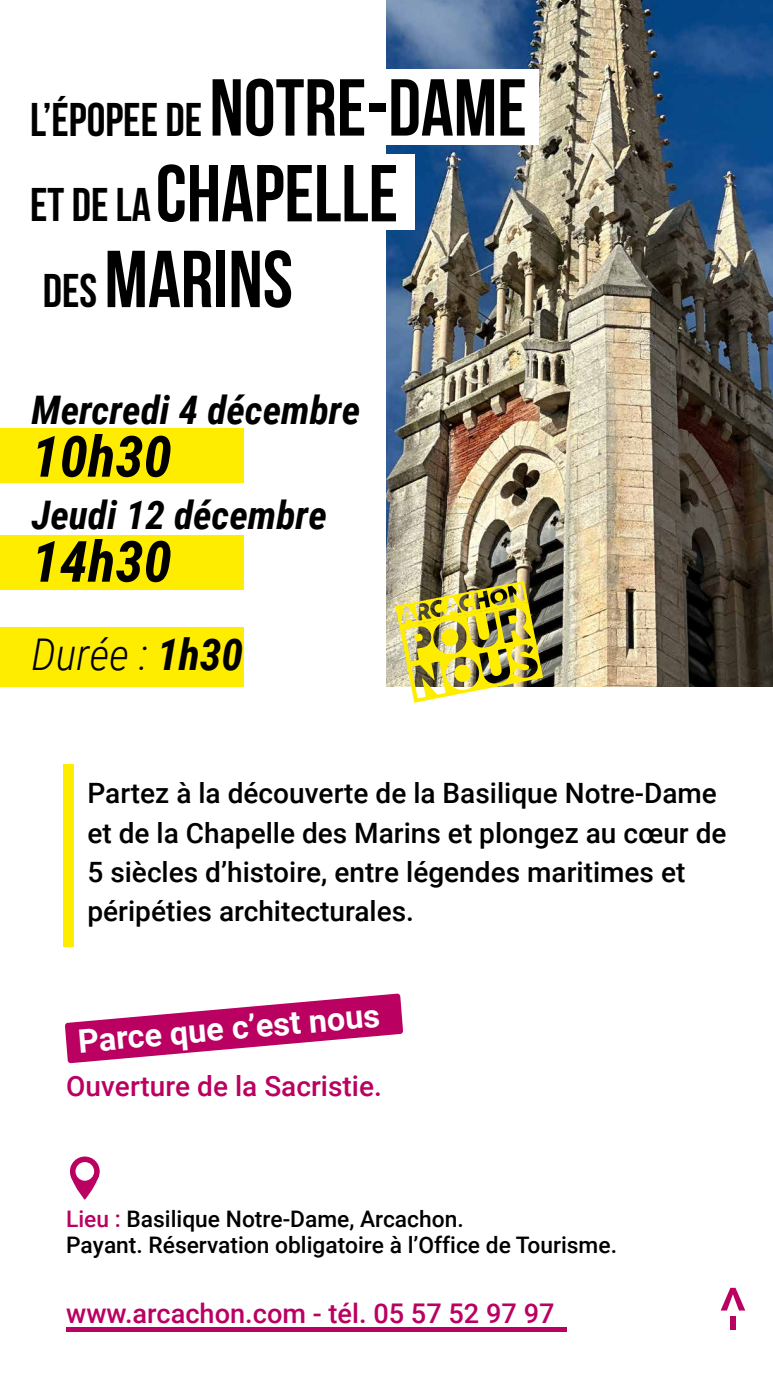
<style>
.page{position:relative;width:773px;height:1374px;background:#fff}
.page>*{position:absolute;margin:0;border:0;box-sizing:border-box;transform-origin:0 0}
.t1{font:80.5px/85.8px "Bebas Neue";color:#000}
.t2{font:italic 700 56.88px "Roboto Condensed";color:#000}
.t3{font:500 53.9px "Roboto";color:#ba0061}
.t4{font:47.25px "Bebas Neue";color:#000}
.t5{font:italic 300 43.75px "Roboto Condensed";color:#000}
.t6{font:italic 700 39.38px "Roboto Condensed";color:#000}
.t7{font:700 32.38px "Roboto";color:#fff}
.t8{font:500 28px/39.4px "Roboto";color:#000}
.t9{font:500 28px "Roboto";color:#ba0061}
.t10{font:500 27.12px "Roboto";color:#ba0061}
.t11{font:500 22.75px/26.2px "Roboto";color:#000}
.s1{font-size:80.5px}
.s2{font-size:47.25px}
.s3{font-weight:700}
.s4{color:#ba0061}
</style>
<div class="page">
<div style="left:0;top:627px;width:243px;height:59px;background:#ffed00"></div>
<div style="left:0;top:428px;width:243px;height:54px;background:#ffed00"></div>
<div style="left:0;top:535px;width:243px;height:55px;background:#ffed00"></div>
<img style="left:387px;top:0;width:386px;height:686px">
<img style="left:395px;top:581px;width:148px;height:122px">
<div style="left:17px;top:69px;width:521px;height:75px;background:#fff"></div>
<div style="left:17px;top:154px;width:397px;height:75px;background:#fff"></div>
<div style="left:63px;top:764px;width:11px;height:182px;background:#ffed00"></div>
<svg style="left:65px;top:993px;width:338px;height:70px"></svg>
<svg style="left:70px;top:1156px;width:30px;height:30px"></svg>
<svg style="left:71px;top:1175px;width:28px;height:25px"></svg>
<div style="left:75px;top:1162px;width:19px;height:19px;background:#fff;border-radius:50%"></div>
<hr style="left:66px;top:1327px;width:500px;height:4px;background:#ba0061">
<h3 class="t4" style="left:30px;top:93px;width:498px">L’ÉPOPEE DE <span class="s1">NOTRE-DAME</span></h3>
<h1 class="t1" style="left:30px;top:150px;width:369px"><span class="s2">ET DE LA</span>CHAPELLE<br><span class="s2">DES</span> MARINS</h1>
<h3 class="t6" style="left:32px;top:383px;width:330px">Mercredi 4 décembre</h3>
<h2 class="t2" style="left:32px;top:417px;width:142px">10h30</h2>
<h3 class="t6" style="left:32px;top:488px;width:297px">Jeudi 12 décembre</h3>
<h2 class="t2" style="left:32px;top:522px;width:142px">14h30</h2>
<h3 class="t5" style="left:32px;top:624px;width:213px">Durée : <span class="s3">1h30</span></h3>
<p class="t8" style="left:87px;top:773px;width:640px">Partez à la découverte de la Basilique Notre-Dame et de la Chapelle des Marins et plongez au cœur de 5 siècles d’histoire, entre légendes maritimes et péripéties architecturales.</p>
<p class="t7" style="left:76px;top:1018px;width:304px;rotate:-5deg">Parce que c’est nous</p>
<p class="t9" style="left:66px;top:1066px;width:317px">Ouverture de la Sacristie.</p>
<p class="t11" style="left:66px;top:1205px;width:552px"><span class="s4">Lieu :</span> Basilique Notre-Dame, Arcachon.<br>Payant. Réservation obligatoire à l’Office de Tourisme.</p>
<p class="t10" style="left:66px;top:1295px;width:490px">www.arcachon.com - tél. 05 57 52 97 97</p>
<h3 class="t3" style="left:692px;top:1331px;width:47px;rotate:-90deg">-&gt;</h3>
</div>
